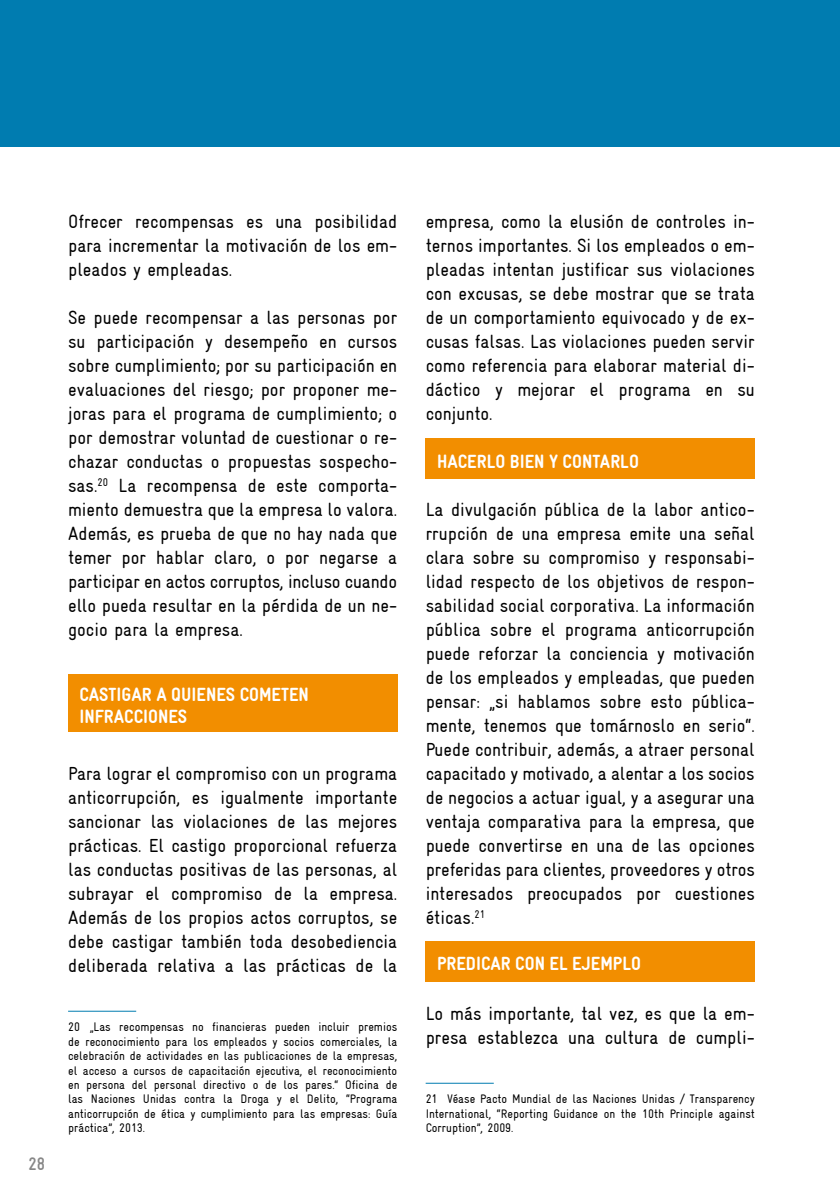
<style>
.page{position:relative;width:840px;height:1191px;background:#fff}
.page>*{position:absolute;margin:0;border:0;box-sizing:border-box;transform-origin:0 0}
.t1{font:900 condensed 19.2px/22px "Gravur";color:#fff}
.t2{font:condensed 19px/24px "Gravur";color:#000;text-align:justify}
.t3{font:700 condensed 18px "Gravur";color:#878787}
.t4{font:condensed 12.4px/14.4px "Gravur";color:#000;text-align:justify}
</style>
<div class="page">
<div style="left:0;top:0;width:839px;height:147px;background:#007cb0"></div>
<div style="left:68px;top:674px;width:329px;height:58px;background:#f28e00"></div>
<hr style="left:68px;top:1011px;width:68px;height:1px;background:#007cb0">
<div style="left:425px;top:438px;width:329px;height:41px;background:#f28e00"></div>
<div style="left:425px;top:941px;width:329px;height:41px;background:#f28e00"></div>
<hr style="left:425px;top:1083px;width:68px;height:1px;background:#007cb0">
<p class="t3" style="left:28px;top:1154px;width:18px">28</p>
<p class="t2" style="left:68px;top:209px;width:330px">Ofrecer recompensas es una posibilidad para incrementar la motivación de los em&shy;pleados y empleadas.</p>
<p class="t2" style="left:68px;top:305px;width:330px">Se puede recompensar a las personas por su participación y desempeño en cursos sobre cumplimiento; por su participación en evaluaciones del riesgo; por proponer me&shy;joras para el programa de cumplimiento; o por demostrar voluntad de cuestionar o re&shy;chazar conductas o propuestas sospecho&shy;sas.<sup>20</sup> La recompensa de este comporta&shy;miento demuestra que la empresa lo valora.<br>Además, es prueba de que no hay nada que temer por hablar claro, o por negarse a participar en actos corruptos, incluso cuando ello pueda resultar en la pérdida de un ne&shy;gocio para la empresa.</p>
<p class="t1" style="left:79px;top:683px;width:231px">CASTIGAR A QUIENES COMETEN<br>INFRACCIONES</p>
<p class="t2" style="left:68px;top:761px;width:330px">Para lograr el compromiso con un programa anticorrupción, es igualmente importante sancionar las violaciones de las mejores prácticas. El castigo proporcional refuerza las conductas positivas de las personas, al subrayar el compromiso de la empresa.<br>Además de los propios actos corruptos, se debe castigar también toda desobediencia deliberada relativa a las prácticas de la</p>
<p class="t4" style="left:68px;top:1019px;width:330px">20 „Las recompensas no financieras pueden incluir premios de reconocimiento para los empleados y socios comerciales, la celebración de actividades en las publicaciones de la empresas, el acceso a cursos de capacitación ejecutiva, el reconocimiento en persona del personal directivo o de los pares.“ Oficina de las Naciones Unidas contra la Droga y el Delito, “Programa anticorrupción de ética y cumplimiento para las empresas: Guía práctica”, 2013.</p>
<p class="t2" style="left:425px;top:209px;width:330px">empresa, como la elusión de controles in&shy;ternos importantes. Si los empleados o em&shy;pleadas intentan justificar sus violaciones con excusas, se debe mostrar que se trata de un comportamiento equivocado y de ex&shy;cusas falsas. Las violaciones pueden servir como referencia para elaborar material di&shy;dáctico y mejorar el programa en su conjunto.</p>
<p class="t1" style="left:437px;top:450px;width:203px">HACERLO BIEN Y CONTARLO</p>
<p class="t2" style="left:425px;top:497px;width:330px">La divulgación pública de la labor antico&shy;rrupción de una empresa emite una señal clara sobre su compromiso y responsabi&shy;lidad respecto de los objetivos de respon&shy;sabilidad social corporativa. La información pública sobre el programa anticorrupción puede reforzar la conciencia y motivación de los empleados y empleadas, que pueden pensar: „si hablamos sobre esto pública&shy;mente, tenemos que tomárnoslo en serio“.<br>Puede contribuir, además, a atraer personal capacitado y motivado, a alentar a los socios de negocios a actuar igual, y a asegurar una ventaja comparativa para la empresa, que puede convertirse en una de las opciones preferidas para clientes, proveedores y otros interesados preocupados por cuestiones éticas.<sup>21</sup></p>
<p class="t1" style="left:437px;top:952px;width:205px">PREDICAR CON EL EJEMPLO</p>
<p class="t2" style="left:425px;top:1001px;width:330px">Lo más importante, tal vez, es que la em&shy;presa establezca una cultura de cumpli-</p>
<p class="t4" style="left:425px;top:1091px;width:330px">21 Véase Pacto Mundial de las Naciones Unidas / Transparency International, “Reporting Guidance on the 10th Principle against Corruption”, 2009.</p>
</div>
